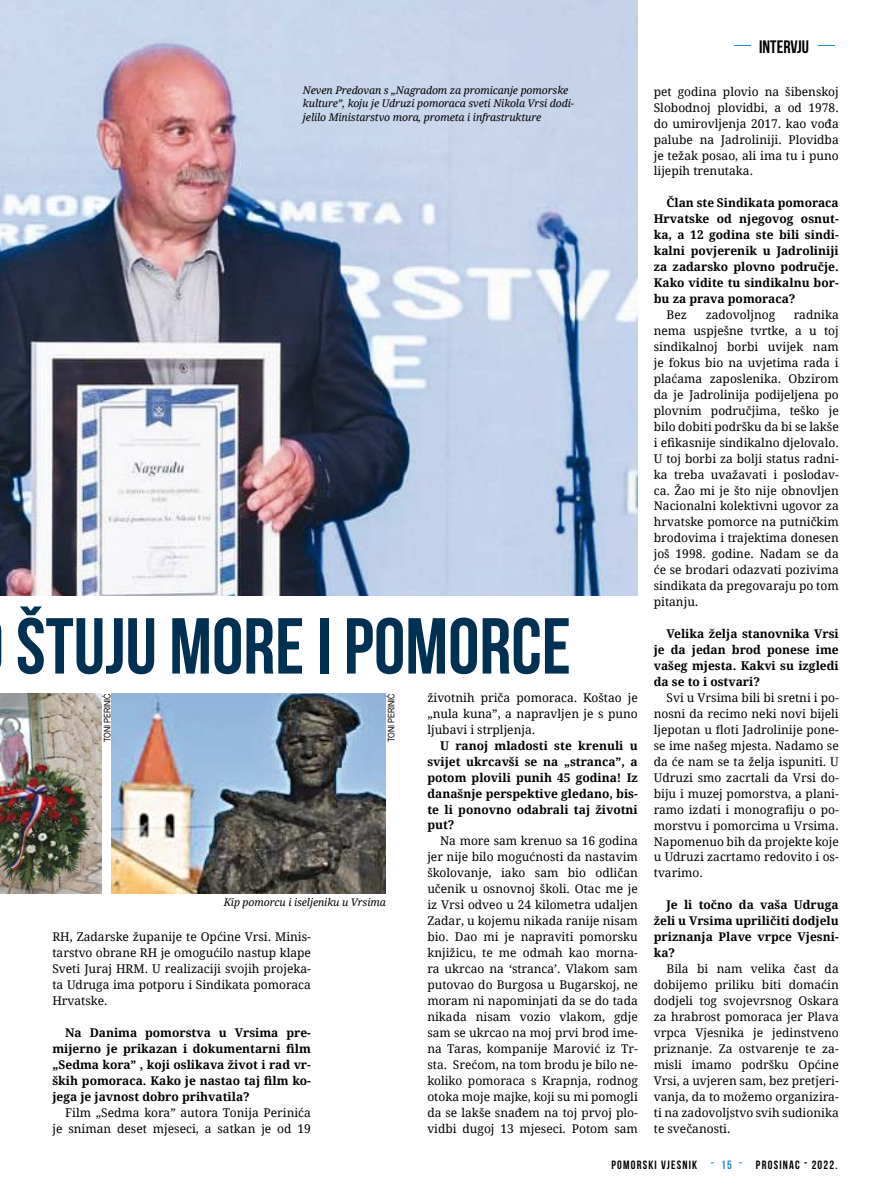
<style>
.page{position:relative;width:893px;height:1191px;background:#fff}
.page>*{position:absolute;margin:0;border:0;box-sizing:border-box;transform-origin:0 0}
.t1{font:700 79.05px "Bebas Neue";color:#003152}
.t2{font:700 18px "Bebas Neue";color:#000}
.t3{font:12px/15.9px "Droid Serif";color:#000;text-align:justify}
.t4{font:700 12px/15.9px "Droid Serif";color:#000;text-align:justify}
.t5{font:700 12px "Bebas Neue";letter-spacing:.1em;color:#000}
.t6{font:italic 10.5px/13.5px "Droid Serif";letter-spacing:-.01em;color:#000}
.t7{font:9px "Arial Narrow";letter-spacing:-.01em;color:#000}
.s1{font-weight:300;color:#1e8ec7}
.s2{color:#1e8ec7}
</style>
<div class="page">
<img style="left:0;top:0;width:638px;height:595px">
<img style="left:112px;top:693px;width:274px;height:200px">
<img style="left:0;top:693px;width:102px;height:200px">
<p class="t6" style="left:303px;top:83px;width:273px">Neven Predovan s „Nagradom za promicanje pomorske kulture”, koju je Udruzi pomoraca sveti Nikola Vrsi dodi&shy;jelilo Ministarstvo mora, prometa i infrastrukture</p>
<h1 class="t1" style="left:16px;top:603px;width:556px">ŠTUJU MORE I POMORCE</h1>
<p class="t7" style="left:101px;top:742px;width:50px;rotate:-90deg">TONI PERINIĆ</p>
<p class="t7" style="left:385px;top:742px;width:50px;rotate:-90deg">TONI PERINIĆ</p>
<p class="t6" style="left:224px;top:895px;width:164px">Kip pomorcu i iseljeniku u Vrsima</p>
<p class="t3" style="left:52px;top:928px;width:260px">RH, Zadarske županije te Općine Vrsi. Minis&shy;tarstvo obrane RH je omogućilo nastup klape Sveti Juraj HRM. U realizaciji svojih projeka&shy;ta Udruga ima potporu i Sindikata pomoraca Hrvatske.</p>
<p class="t4" style="left:52px;top:1024px;width:260px;text-indent:13px">Na Danima pomorstva u Vrsima pre&shy;mijerno je prikazan i dokumentarni film „Sedma kora” , koji oslikava život i rad vr&shy;ških pomoraca. Kako je nastao taj film ko&shy;jega je javnost dobro prihvatila?</p>
<p class="t3" style="left:52px;top:1104px;width:260px;text-align:right">Film „Sedma kora” autora Tonija Perinića je sniman deset mjeseci, a satkan je od 19</p>
<p class="t3" style="left:427px;top:689px;width:212px">životnih priča pomoraca. Koštao je „nula kuna”, a napravljen je s puno ljubavi i strpljenja.</p>
<p class="t4" style="left:427px;top:737px;width:212px;text-indent:13px">U ranoj mladosti ste krenuli u svijet ukrcavši se na „stranca”, a potom plovili punih 45 godina! Iz današnje perspektive gledano, bis&shy;te li ponovno odabrali taj životni put?</p>
<p class="t3" style="left:427px;top:833px;width:212px;text-indent:13px">Na more sam krenuo sa 16 godina jer nije bilo mogućnosti da nastavim školovanje, iako sam bio odličan učenik u osnovnoj školi. Otac me je iz Vrsi odveo u 24 kilometra udaljen Zadar, u kojemu nikada ranije nisam bio. Dao mi je napraviti pomorsku knjižicu, te me odmah kao morna&shy;ra ukrcao na ‘stranca’. Vlakom sam putovao do Burgosa u Bugarskoj, ne moram ni napominjati da se do tada nikada nisam vozio vlakom, gdje sam se ukrcao na moj prvi brod ime&shy;na Taras, kompanije Marović iz Tr&shy;sta. Srećom, na tom brodu je bilo ne&shy;koliko pomoraca s Krapnja, rodnog otoka moje majke, koji su mi pomogli da se lakše snađem na toj prvoj plo&shy;vidbi dugoj 13 mjeseci. Potom sam</p>
<h2 class="t2" style="left:731px;top:37px;width:109px"><span class="s1">-</span> INTERVJU <span class="s1">-</span></h2>
<p class="t3" style="left:654px;top:83px;width:186px">pet godina plovio na šibenskoj Slobodnoj plovidbi, a od 1978. do umirovljenja 2017. kao vođa palube na Jadroliniji. Plovidba je težak posao, ali ima tu i puno lijepih trenutaka.</p>
<p class="t4" style="left:654px;top:195px;width:186px;text-indent:13px">Član ste Sindikata pomoraca Hrvatske od njegovog osnut&shy;ka, a 12 godina ste bili sindi&shy;kalni povjerenik u Jadroliniji za zadarsko plovno područje.<br>Kako vidite tu sindikalnu bor&shy;bu za prava pomoraca?</p>
<p class="t3" style="left:666px;top:306px;width:22px">Bez</p>
<p class="t3" style="left:706px;top:306px;width:71px">zadovoljnog</p>
<p class="t3" style="left:654px;top:306px;width:186px;text-indent:140px">radnika nema uspješne tvrtke, a u toj sindikalnoj borbi uvijek nam je fokus bio na uvjetima rada i plaćama zaposlenika. Obzirom da je Jadrolinija podijeljena po plovnim područjima, teško je bilo dobiti podršku da bi se lakše i efikasnije sindikalno djelovalo.<br>U toj borbi za bolji status radni&shy;ka treba uvažavati i poslodav&shy;ca. Žao mi je što nije obnovljen Nacionalni kolektivni ugovor za hrvatske pomorce na putničkim brodovima i trajektima donesen još 1998. godine. Nadam se da će se brodari odazvati pozivima sindikata da pregovaraju po tom pitanju.</p>
<p class="t4" style="left:654px;top:625px;width:186px;text-indent:13px">Velika želja stanovnika Vrsi je da jedan brod ponese ime vašeg mjesta. Kakvi su izgledi da se to i ostvari?</p>
<p class="t3" style="left:654px;top:689px;width:186px;text-indent:13px">Svi u Vrsima bili bi sretni i po&shy;nosni da recimo neki novi bijeli ljepotan u floti Jadrolinije pone&shy;se ime našeg mjesta. Nadamo se da će nam se ta želja ispuniti. U Udruzi smo zacrtali da Vrsi do&shy;biju i muzej pomorstva, a plani&shy;ramo izdati i monografiju o po&shy;morstvu i pomorcima u Vrsima.<br>Napomenuo bih da projekte koje u Udruzi zacrtamo redovito i os&shy;tvarimo.</p>
<p class="t4" style="left:654px;top:896px;width:186px;text-indent:13px">Je li točno da vaša Udruga želi u Vrsima upriličiti dodjelu priznanja Plave vrpce Vjesni&shy;ka?</p>
<p class="t3" style="left:654px;top:960px;width:186px;text-indent:13px">Bila bi nam velika čast da dobijemo priliku biti domaćin dodjeli tog svojevrsnog Oskara za hrabrost pomoraca jer Plava vrpca Vjesnika je jedinstveno priznanje. Za ostvarenje te za&shy;misli imamo podršku Općine Vrsi, a uvjeren sam, bez pretjeri&shy;vanja, da to možemo organizira&shy;ti na zadovoljstvo svih sudionika te svečanosti.</p>
<p class="t5" style="left:611px;top:1157px;width:228px">POMORSKI VJESNIK <span class="s2">- 15 -</span> PROSINAC - 2022.</p>
</div>
